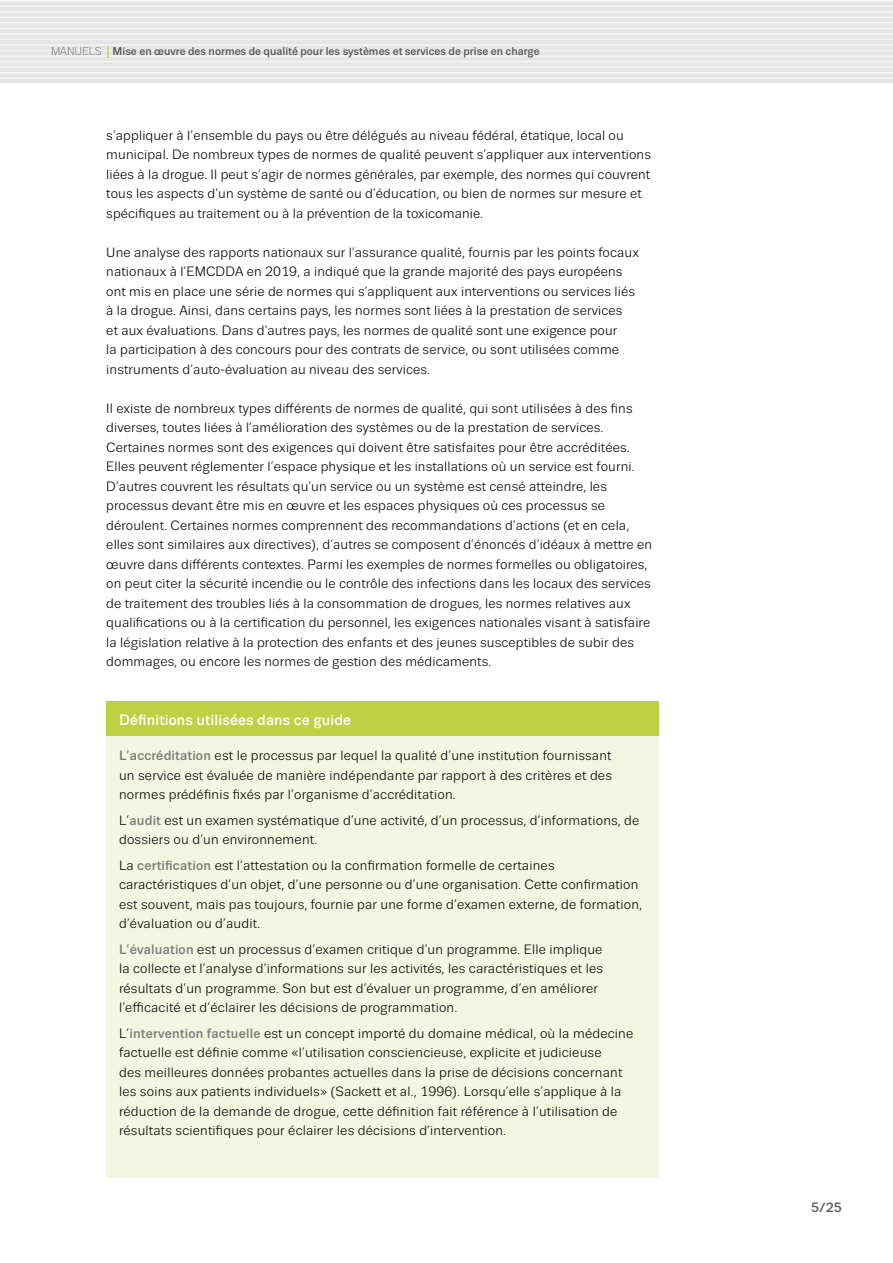
<style>
.page{position:relative;width:893px;height:1263px;background:#fff}
.page>*{position:absolute;margin:0;border:0;box-sizing:border-box;transform-origin:0 0}
.box_headline{font:500 15px "Trivia Sans";letter-spacing:.01em;color:#fff}
.regular_text_9_13{font:13.5px/19.5px "Trivia Sans";letter-spacing:.01em;color:#000}
.box_text{font:13.5px/19.5px "Trivia Sans";letter-spacing:.015em;color:#000}
.t1{font:500 13.5px "Trivia Sans";color:#575756}
.t2{font:11.25px "Trivia Sans Medium 2";color:#575756}
.s1{font-family:"Trivia Sans";font-weight:300}
.s2{font-size:17.4px;color:#bdd143}
.s3{font-weight:500;color:#7c7b7b}
</style>
<div class="page">
<div style="left:0;top:0;width:893px;height:83px;background:#e5e5e5"></div>
<hr style="left:0;top:0;width:893px;height:2px;background:#f6f6f6">
<hr style="left:0;top:6px;width:893px;height:1px;background:#f6f6f6">
<hr style="left:0;top:11px;width:893px;height:2px;background:#f6f6f6">
<hr style="left:0;top:17px;width:893px;height:1px;background:#f6f6f6">
<hr style="left:0;top:22px;width:893px;height:2px;background:#f6f6f6">
<hr style="left:0;top:28px;width:893px;height:1px;background:#f6f6f6">
<hr style="left:0;top:33px;width:893px;height:2px;background:#f6f6f6">
<hr style="left:0;top:39px;width:893px;height:1px;background:#f6f6f6">
<hr style="left:0;top:44px;width:893px;height:2px;background:#f6f6f6">
<hr style="left:0;top:50px;width:893px;height:1px;background:#f6f6f6">
<hr style="left:0;top:55px;width:893px;height:2px;background:#f6f6f6">
<hr style="left:0;top:61px;width:893px;height:1px;background:#f6f6f6">
<hr style="left:0;top:66px;width:893px;height:2px;background:#f6f6f6">
<hr style="left:0;top:72px;width:893px;height:1px;background:#f6f6f6">
<hr style="left:0;top:77px;width:893px;height:2px;background:#f6f6f6">
<div style="left:106px;top:702px;width:553px;height:36px;background:#bdd143"></div>
<div style="left:106px;top:737px;width:553px;height:441px;background:#f3f6e0"></div>
<p class="t2" style="left:51px;top:45px;width:490px"><span class="s1">MANUELS</span> <span class="s2">I</span> Mise en œuvre des normes de qualité pour les systèmes et services de prise en charge</p>
<p class="regular_text_9_13" style="left:106px;top:125px;width:546px">s’appliquer à l’ensemble du pays ou être délégués au niveau fédéral, étatique, local ou municipal. De nombreux types de normes de qualité peuvent s’appliquer aux interventions liées à la drogue. Il peut s’agir de normes générales, par exemple, des normes qui couvrent tous les aspects d’un système de santé ou d’éducation, ou bien de normes sur mesure et spécifiques au traitement ou à la prévention de la toxicomanie.</p>
<p class="regular_text_9_13" style="left:106px;top:242px;width:534px">Une analyse des rapports nationaux sur l’assurance qualité, fournis par les points focaux nationaux à l’EMCDDA en 2019, a indiqué que la grande majorité des pays européens ont mis en place une série de normes qui s’appliquent aux interventions ou services liés à la drogue. Ainsi, dans certains pays, les normes sont liées à la prestation de services<br>et aux évaluations. Dans d’autres pays, les normes de qualité sont une exigence pour<br>la participation à des concours pour des contrats de service, ou sont utilisées comme instruments d’auto-évaluation au niveau des services.</p>
<p class="regular_text_9_13" style="left:106px;top:398px;width:547px">Il existe de nombreux types différents de normes de qualité, qui sont utilisées à des fins diverses, toutes liées à l’amélioration des systèmes ou de la prestation de services.<br>Certaines normes sont des exigences qui doivent être satisfaites pour être accréditées.<br>Elles peuvent réglementer l’espace physique et les installations où un service est fourni.<br>D’autres couvrent les résultats qu’un service ou un système est censé atteindre, les processus devant être mis en œuvre et les espaces physiques où ces processus se déroulent. Certaines normes comprennent des recommandations d’actions (et en cela, elles sont similaires aux directives), d’autres se composent d’énoncés d’idéaux à mettre en œuvre dans différents contextes. Parmi les exemples de normes formelles ou obligatoires, on peut citer la sécurité incendie ou le contrôle des infections dans les locaux des services de traitement des troubles liés à la consommation de drogues, les normes relatives aux qualifications ou à la certification du personnel, les exigences nationales visant à satisfaire la législation relative à la protection des enfants et des jeunes susceptibles de subir des dommages, ou encore les normes de gestion des médicaments.</p>
<p class="box_headline" style="left:119px;top:712px;width:234px">Définitions utilisées dans ce guide</p>
<p class="box_text" style="left:119px;top:746px;width:494px;text-align:justify"><span class="s3">L’accréditation</span> est le processus par lequel la qualité d’une institution fournissant un service est évaluée de manière indépendante par rapport à des critères et des normes prédéfinis fixés par l’organisme d’accréditation.</p>
<p class="box_text" style="left:119px;top:811px;width:522px">L’<span class="s3">audit</span> est un examen systématique d’une activité, d’un processus, d’informations, de dossiers ou d’un environnement.</p>
<p class="box_text" style="left:119px;top:856px;width:525px">La <span class="s3">certification</span> est l’attestation ou la confirmation formelle de certaines caractéristiques d’un objet, d’une personne ou d’une organisation. Cette confirmation est souvent, mais pas toujours, fournie par une forme d’examen externe, de formation, d’évaluation ou d’audit.</p>
<p class="box_text" style="left:119px;top:940px;width:486px"><span class="s3">L’évaluation</span> est un processus d’examen critique d’un programme. Elle implique la collecte et l’analyse d’informations sur les activités, les caractéristiques et les résultats d’un programme. Son but est d’évaluer un programme, d’en améliorer l’efficacité et d’éclairer les décisions de programmation.</p>
<p class="box_text" style="left:119px;top:1024px;width:516px">L’<span class="s3">intervention factuelle</span> est un concept importé du domaine médical, où la médecine factuelle est définie comme «l’utilisation consciencieuse, explicite et judicieuse<br>des meilleures données probantes actuelles dans la prise de décisions concernant les soins aux patients individuels» (Sackett et al., 1996). Lorsqu’elle s’applique à la réduction de la demande de drogue, cette définition fait référence à l’utilisation de résultats scientifiques pour éclairer les décisions d’intervention.</p>
<p class="t1" style="left:811px;top:1200px;width:32px">5/25</p>
</div>
